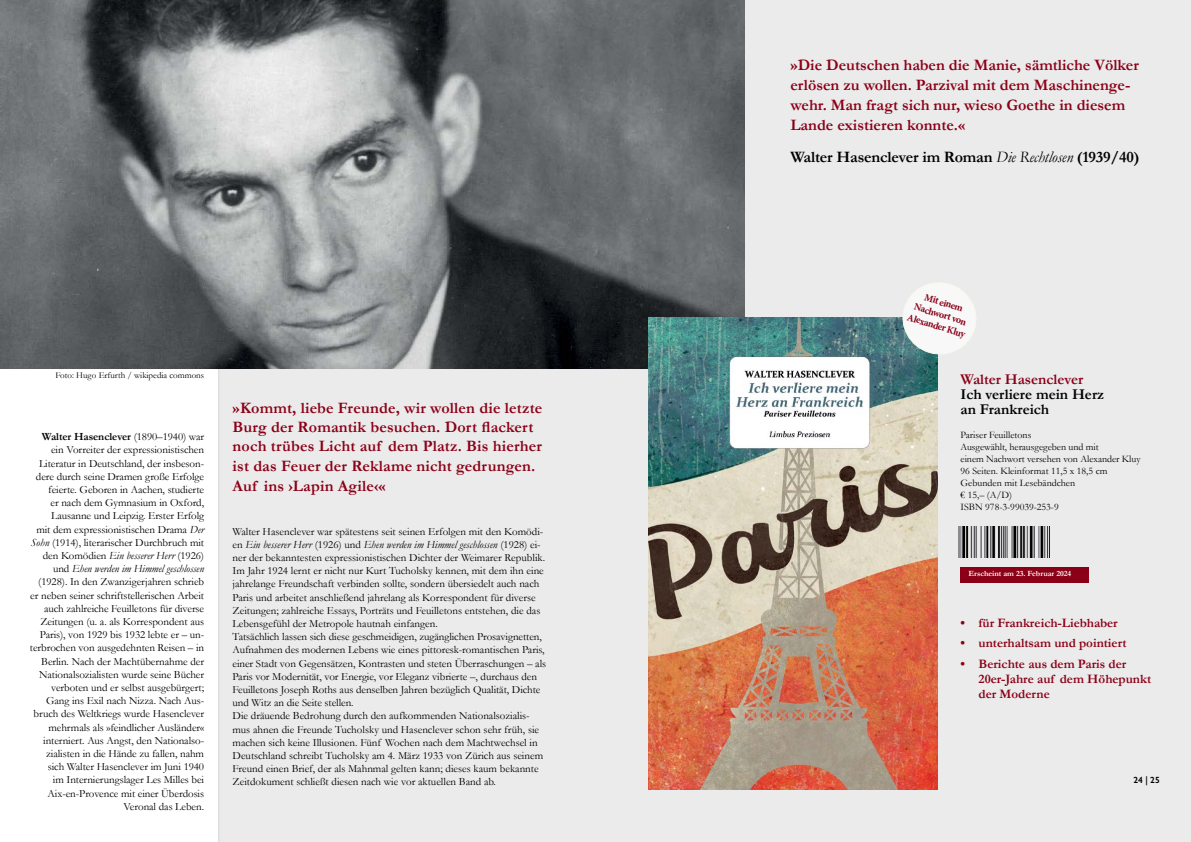
<style>
.page{position:relative;width:1191px;height:842px;background:#fff}
.page>*{position:absolute;margin:0;border:0;box-sizing:border-box;transform-origin:0 0}
.t1{font:700 16px/19.4px "Garamond";letter-spacing:.01em;color:#8b0016}
.t2{font:700 16px "Garamond";letter-spacing:-.01em;color:#000}
.t3{font:700 15px/15px "Garamond";color:#000}
.t4{font:700 15px "Garamond";color:#8b0016}
.t5{font:700 13px/15px "Garamond";color:#8b0016}
.t6{font:11px/13.2px "Garamond";letter-spacing:-.005em;color:#000;text-align:right}
.t7{font:10px/12px "Garamond";color:#000}
.t8{font:700 10px/12px "Minion Pro";color:#8b0016;text-align:center}
.t9{font:9px "Garamond";color:#000}
.t10{font:600 9px "Gill Sans";color:#000}
.t11{font:700 8px "Garamond";color:#fff}
.s1{font-weight:700}
.s2{font-style:italic}
.s3{font-weight:400;font-style:italic}
</style>
<div class="page">
<div style="left:218px;top:0;width:973px;height:842px;background:#ebebec"></div>
<img style="left:958px;top:526px;width:91px;height:31px">
<div style="left:960px;top:567px;width:129px;height:16px;background:#8b0016"></div>
<img style="left:0;top:0;width:744px;height:369px">
<img style="left:648px;top:317px;width:289px;height:473px">
<svg style="left:898px;top:278px;width:83px;height:80px"></svg>
<p class="t9" style="left:56px;top:370px;width:150px">Foto: Hugo Erfurth / wikipedia commons</p>
<p class="t6" style="left:30px;top:430px;width:176px"><span class="s1">Walter Hasenclever</span> (1890–1940) war ein Vorreiter der expressionistischen Literatur in Deutschland, der insbeson&shy;dere durch seine Dramen große Erfolge feierte. Geboren in Aachen, studierte<br>er nach dem Gymnasium in Oxford, Lausanne und Leipzig. Erster Erfolg<br>mit dem expressionistischen Drama <span class="s2">Der Sohn</span> (1914), literarischer Durchbruch mit den Komödien <span class="s2">Ein besserer Herr</span> (1926) und <span class="s2">Ehen werden im Himmel geschlossen </span>(1928). In den Zwanzigerjahren schrieb er neben seiner schriftstellerischen Arbeit auch zahlreiche Feuilletons für diverse Zeitungen (u. a. als Korrespondent aus Paris), von 1929 bis 1932 lebte er – un&shy;terbrochen von ausgedehnten Reisen – in Berlin. Nach der Machtübernahme der Nationalsozialisten wurde seine Bücher verboten und er selbst ausgebürgert; Gang ins Exil nach Nizza. Nach Aus&shy;bruch des Weltkriegs wurde Hasenclever mehrmals als »feindlicher Ausländer« interniert. Aus Angst, den Nationalso&shy;zialisten in die Hände zu fallen, nahm sich Walter Hasenclever im Juni 1940<br>im Internierungslager Les Milles bei Aix-en-Provence mit einer Überdosis Veronal das Leben.</p>
<h1 class="t1" style="left:232px;top:398px;width:311px">»Kommt, liebe Freunde, wir wollen die letzte Burg der Romantik besuchen. Dort flackert noch trübes Licht auf dem Platz. Bis hierher ist das Feuer der Reklame nicht gedrungen.<br>Auf ins ›Lapin Agile‹«</h1>
<p class="t6" style="left:232px;top:524px;width:315px;text-align:left">Walter Hasenclever war spätestens seit seinen Erfolgen mit den Komödi&shy;en <span class="s2">Ein besserer Herr</span> (1926) und <span class="s2">Ehen werden im Himmel geschlossen</span> (1928) ei&shy;ner der bekanntesten expressionistischen Dichter der Weimarer Republik.<br>Im Jahr 1924 lernt er nicht nur Kurt Tucholsky kennen, mit dem ihn eine jahrelange Freundschaft verbinden sollte, sondern übersiedelt auch nach Paris und arbeitet anschließend jahrelang als Korrespondent für diverse Zeitungen; zahlreiche Essays, Porträts und Feuilletons entstehen, die das Lebensgefühl der Metropole hautnah einfangen.<br>Tatsächlich lassen sich diese geschmeidigen, zugänglichen Prosavignetten, Aufnahmen des modernen Lebens wie eines pittoresk-romantischen Paris, einer Stadt von Gegensätzen, Kontrasten und steten Überraschungen – als Paris vor Modernität, vor Energie, vor Eleganz vibrierte –, durchaus den Feuilletons Joseph Roths aus denselben Jahren bezüglich Qualität, Dichte und Witz an die Seite stellen.<br>Die dräuende Bedrohung durch den aufkommenden Nationalsozialis&shy;mus ahnen die Freunde Tucholsky und Hasenclever schon sehr früh, sie machen sich keine Illusionen. Fünf Wochen nach dem Machtwechsel in Deutschland schreibt Tucholsky am 4. März 1933 von Zürich aus seinem Freund einen Brief, der als Mahnmal gelten kann; dieses kaum bekannte Zeitdokument schließt diesen nach wie vor aktuellen Band ab.</p>
<h1 class="t1" style="left:790px;top:55px;width:350px;line-height:20px">»Die Deutschen haben die Manie, sämtliche Völker erlösen zu wollen. Parzival mit dem Maschinenge&shy;wehr. Man fragt sich nur, wieso Goethe in diesem Lande existieren konnte.«</h1>
<h1 class="t2" style="left:790px;top:147px;width:351px">Walter Hasenclever im Roman <span class="s3">Die Rechtlosen</span> (1939/40)</h1>
<p class="t8" style="left:916px;top:288px;width:62px;rotate:17deg">Mit einem<br>Nachwort von<br>Alexander Kluy</p>
<h2 class="t4" style="left:960px;top:370px;width:124px">Walter Hasenclever</h2>
<h2 class="t3" style="left:960px;top:387px;width:145px">Ich verliere mein Herz an Frankreich</h2>
<p class="t7" style="left:960px;top:429px;width:181px">Pariser Feuilletons<br>Ausgewählt, herausgegeben und mit<br>einem Nachwort versehen von Alexander Kluy<br>96 Seiten. Kleinformat 11,5 x 18,5 cm<br>Gebunden mit Lesebändchen<br>€ 15,– (A/D)<br>ISBN 978-3-99039-253-9</p>
<p class="t11" style="left:968px;top:569px;width:104px">Erscheint am 23. Februar 2024</p>
<p class="t5" style="left:960px;top:615px;width:159px">• für Frankreich-Liebhaber</p>
<p class="t5" style="left:960px;top:635px;width:168px">• unterhaltsam und pointiert</p>
<p class="t5" style="left:978px;top:656px;width:174px;text-indent:-18px">• Berichte aus dem Paris der<br>20er-Jahre auf dem Höhepunkt der Moderne</p>
<p class="t10" style="left:1133px;top:775px;width:28px">24 | 25</p>
</div>
